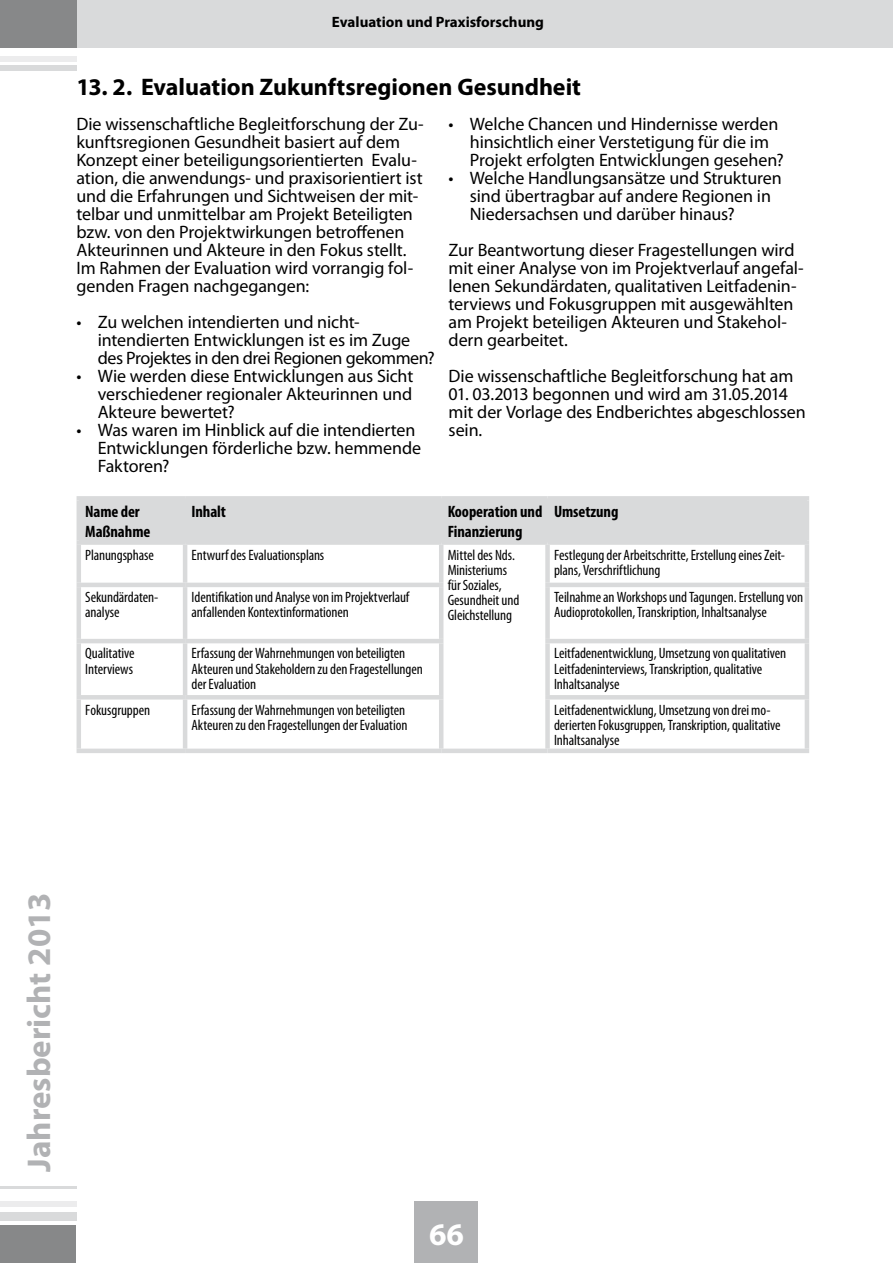
<style>
.page{position:relative;width:893px;height:1263px;background:#fff}
.page>*{position:absolute;margin:0;border:0;box-sizing:border-box;transform-origin:0 0}
.t1{font:700 33px "Myriad Pro";color:#b1b2b4}
.t2{font:700 31.5px "Myriad Pro";color:#fff}
.t3{font:700 24px "Myriad Pro";letter-spacing:-.005em;color:#000}
.t4{font:18px/18px "Myriad Pro";letter-spacing:-.005em;color:#000}
.t5{font:700 condensed 16.5px/19.8px "Myriad Pro";letter-spacing:-.005em;color:#000}
.t6{font:condensed 15px/15.1px "Myriad Pro";letter-spacing:-.005em;color:#000}
.t7{font:700 15px "Myriad Pro";color:#000}
</style>
<div class="page">
<div style="left:81px;top:501px;width:724px;height:39px;background:#d9dadb"></div>
<hr style="left:77px;top:545px;width:4px;height:38px;background:#d9dadb">
<hr style="left:183px;top:545px;width:4px;height:38px;background:#d9dadb">
<hr style="left:439px;top:545px;width:4px;height:38px;background:#d9dadb">
<div style="left:545px;top:545px;width:5px;height:38px;background:#d9dadb"></div>
<hr style="left:805px;top:545px;width:4px;height:38px;background:#d9dadb">
<hr style="left:77px;top:587px;width:4px;height:52px;background:#d9dadb">
<hr style="left:183px;top:587px;width:4px;height:52px;background:#d9dadb">
<hr style="left:439px;top:587px;width:4px;height:52px;background:#d9dadb">
<div style="left:545px;top:587px;width:5px;height:52px;background:#d9dadb"></div>
<hr style="left:805px;top:587px;width:4px;height:52px;background:#d9dadb">
<hr style="left:77px;top:643px;width:4px;height:52px;background:#d9dadb">
<hr style="left:183px;top:643px;width:4px;height:52px;background:#d9dadb">
<hr style="left:439px;top:643px;width:4px;height:52px;background:#d9dadb">
<div style="left:545px;top:643px;width:5px;height:52px;background:#d9dadb"></div>
<hr style="left:805px;top:643px;width:4px;height:52px;background:#d9dadb">
<hr style="left:77px;top:699px;width:4px;height:50px;background:#d9dadb">
<hr style="left:183px;top:699px;width:4px;height:50px;background:#d9dadb">
<hr style="left:439px;top:699px;width:4px;height:50px;background:#d9dadb">
<div style="left:545px;top:699px;width:5px;height:50px;background:#d9dadb"></div>
<hr style="left:805px;top:699px;width:4px;height:50px;background:#d9dadb">
<hr style="left:77px;top:583px;width:108px;height:4px;background:#d9dadb">
<hr style="left:185px;top:583px;width:258px;height:4px;background:#d9dadb">
<hr style="left:545px;top:583px;width:264px;height:4px;background:#d9dadb">
<hr style="left:77px;top:639px;width:108px;height:4px;background:#d9dadb">
<hr style="left:185px;top:639px;width:258px;height:4px;background:#d9dadb">
<hr style="left:545px;top:639px;width:264px;height:4px;background:#d9dadb">
<hr style="left:77px;top:695px;width:108px;height:4px;background:#d9dadb">
<hr style="left:185px;top:695px;width:258px;height:4px;background:#d9dadb">
<hr style="left:545px;top:695px;width:264px;height:4px;background:#d9dadb">
<hr style="left:77px;top:749px;width:108px;height:4px;background:#d9dadb">
<hr style="left:185px;top:749px;width:256px;height:4px;background:#d9dadb">
<hr style="left:441px;top:749px;width:107px;height:4px;background:#d9dadb">
<hr style="left:548px;top:749px;width:261px;height:4px;background:#d9dadb">
<div style="left:77px;top:496px;width:108px;height:5px;background:#d9dadb"></div>
<hr style="left:77px;top:501px;width:4px;height:39px;background:#d9dadb">
<div style="left:185px;top:496px;width:256px;height:5px;background:#d9dadb"></div>
<hr style="left:183px;top:501px;width:4px;height:39px;background:#d9dadb">
<div style="left:441px;top:496px;width:107px;height:5px;background:#d9dadb"></div>
<hr style="left:439px;top:501px;width:4px;height:39px;background:#d9dadb">
<div style="left:548px;top:496px;width:261px;height:5px;background:#d9dadb"></div>
<div style="left:545px;top:501px;width:5px;height:39px;background:#d9dadb"></div>
<hr style="left:805px;top:501px;width:4px;height:39px;background:#d9dadb">
<div style="left:77px;top:540px;width:108px;height:5px;background:#d9dadb"></div>
<div style="left:185px;top:540px;width:256px;height:5px;background:#d9dadb"></div>
<div style="left:441px;top:540px;width:107px;height:5px;background:#d9dadb"></div>
<div style="left:548px;top:540px;width:261px;height:5px;background:#d9dadb"></div>
<div style="left:0;top:0;width:893px;height:48px;background:#d9dadb"></div>
<div style="left:0;top:56px;width:77px;height:5px;background:#ececed"></div>
<div style="left:0;top:65px;width:77px;height:6px;background:#d9dadb"></div>
<div style="left:0;top:0;width:77px;height:48px;background:#878889"></div>
<div style="left:0;top:1201px;width:77px;height:5px;background:#ececed"></div>
<hr style="left:0;top:1186px;width:77px;height:3px;background:#d9dadb">
<div style="left:0;top:1225px;width:76px;height:38px;background:#878889"></div>
<div style="left:0;top:1212px;width:77px;height:8px;background:#d9dadb"></div>
<div style="left:415px;top:1201px;width:63px;height:62px;background:#b1b2b4"></div>
<p class="t7" style="left:332px;top:12px;width:213px">Evaluation und Praxisforschung</p>
<h3 class="t3" style="left:77px;top:71px;width:506px">13. 2. Evaluation Zukunftsregionen Gesundheit</h3>
<p class="t4" style="left:77px;top:114px;width:349px">Die wissenschaftliche Begleitforschung der Zu&shy;kunftsregionen Gesundheit basiert auf dem Konzept einer beteiligungsorientierten Evalu&shy;ation, die anwendungs- und praxisorientiert ist und die Erfahrungen und Sichtweisen der mit&shy;telbar und unmittelbar am Projekt Beteiligten bzw. von den Projektwirkungen betroffenen Akteurinnen und Akteure in den Fokus stellt.<br>Im Rahmen der Evaluation wird vorrangig fol&shy;genden Fragen nachgegangen:</p>
<p class="t4" style="left:98px;top:312px;width:339px;text-indent:-21px">• Zu welchen intendierten und nicht&shy;intendierten Entwicklungen ist es im Zuge des Projektes in den drei Regionen gekommen?</p>
<p class="t4" style="left:98px;top:366px;width:317px;text-align:justify;text-indent:-21px">• Wie werden diese Entwicklungen aus Sicht verschiedener regionaler Akteurinnen und Akteure bewertet?</p>
<p class="t4" style="left:98px;top:420px;width:325px;text-indent:-21px">• Was waren im Hinblick auf die intendierten<br>Entwicklungen förderliche bzw. hemmende<br>Faktoren?</p>
<p class="t4" style="left:470px;top:115px;width:315px;text-indent:-21px">• Welche Chancen und Hindernisse werden hinsichtlich einer Verstetigung für die im<br>Projekt erfolgten Entwicklungen gesehen?</p>
<p class="t4" style="left:470px;top:169px;width:313px;text-indent:-21px">• Welche Handlungsansätze und Strukturen sind übertragbar auf andere Regionen in<br>Niedersachsen und darüber hinaus?</p>
<p class="t4" style="left:449px;top:241px;width:357px">Zur Beantwortung dieser Fragestellungen wird mit einer Analyse von im Projektverlauf angefal&shy;lenen Sekundärdaten, qualitativen Leitfadenin&shy;terviews und Fokusgruppen mit ausgewählten am Projekt beteiligen Akteuren und Stakehol&shy;dern gearbeitet.</p>
<p class="t4" style="left:449px;top:367px;width:346px">Die wissenschaftliche Begleitforschung hat am</p>
<p class="t4" style="left:449px;top:385px;width:359px">01. 03.2013 begonnen und wird am 31.05.2014 mit der Vorlage des Endberichtes abgeschlossen sein.</p>
<p class="t5" style="left:85px;top:501px;width:67px">Name der<br>Maßnahme</p>
<p class="t5" style="left:192px;top:501px;width:36px">Inhalt</p>
<p class="t5" style="left:448px;top:501px;width:96px">Kooperation und<br>Finanzierung</p>
<p class="t5" style="left:554px;top:501px;width:66px">Umsetzung</p>
<p class="t6" style="left:85px;top:547px;width:70px">Planungsphase</p>
<p class="t6" style="left:192px;top:547px;width:134px">Entwurf des Evaluationsplans</p>
<p class="t6" style="left:448px;top:547px;width:73px">Mittel des Nds.<br>Ministeriums für Soziales,<br>Gesundheit und<br>Gleichstellung</p>
<p class="t6" style="left:554px;top:547px;width:232px">Festlegung der Arbeitschritte, Erstellung eines Zeit&shy;plans, Verschriftlichung</p>
<p class="t6" style="left:85px;top:589px;width:75px">Sekundärdaten&shy;analyse</p>
<p class="t6" style="left:192px;top:589px;width:219px">Identifikation und Analyse von im Projektverlauf anfallenden Kontextinformationen</p>
<p class="t6" style="left:554px;top:589px;width:251px">Teilnahme an Workshops und Tagungen. Erstellung von<br>Audioprotokollen, Transkription, Inhaltsanalyse</p>
<p class="t6" style="left:85px;top:646px;width:51px">Qualitative<br>Interviews</p>
<p class="t6" style="left:192px;top:646px;width:233px">Erfassung der Wahrnehmungen von beteiligten<br>Akteuren und Stakeholdern zu den Fragestellungen der Evaluation</p>
<p class="t6" style="left:554px;top:646px;width:234px">Leitfadenentwicklung, Umsetzung von qualitativen<br>Leitfadeninterviews, Transkription, qualitative<br>Inhaltsanalyse</p>
<p class="t6" style="left:85px;top:702px;width:66px">Fokusgruppen</p>
<p class="t6" style="left:192px;top:702px;width:217px">Erfassung der Wahrnehmungen von beteiligten<br>Akteuren zu den Fragestellungen der Evaluation</p>
<p class="t6" style="left:554px;top:702px;width:228px">Leitfadenentwicklung, Umsetzung von drei mo&shy;derierten Fokusgruppen, Transkription, qualitative<br>Inhaltsanalyse</p>
<h1 class="t1" style="left:18px;top:1171px;width:281px;rotate:-90deg">Jahresbericht 2013</h1>
<h2 class="t2" style="left:429px;top:1214px;width:36px">66</h2>
</div>
